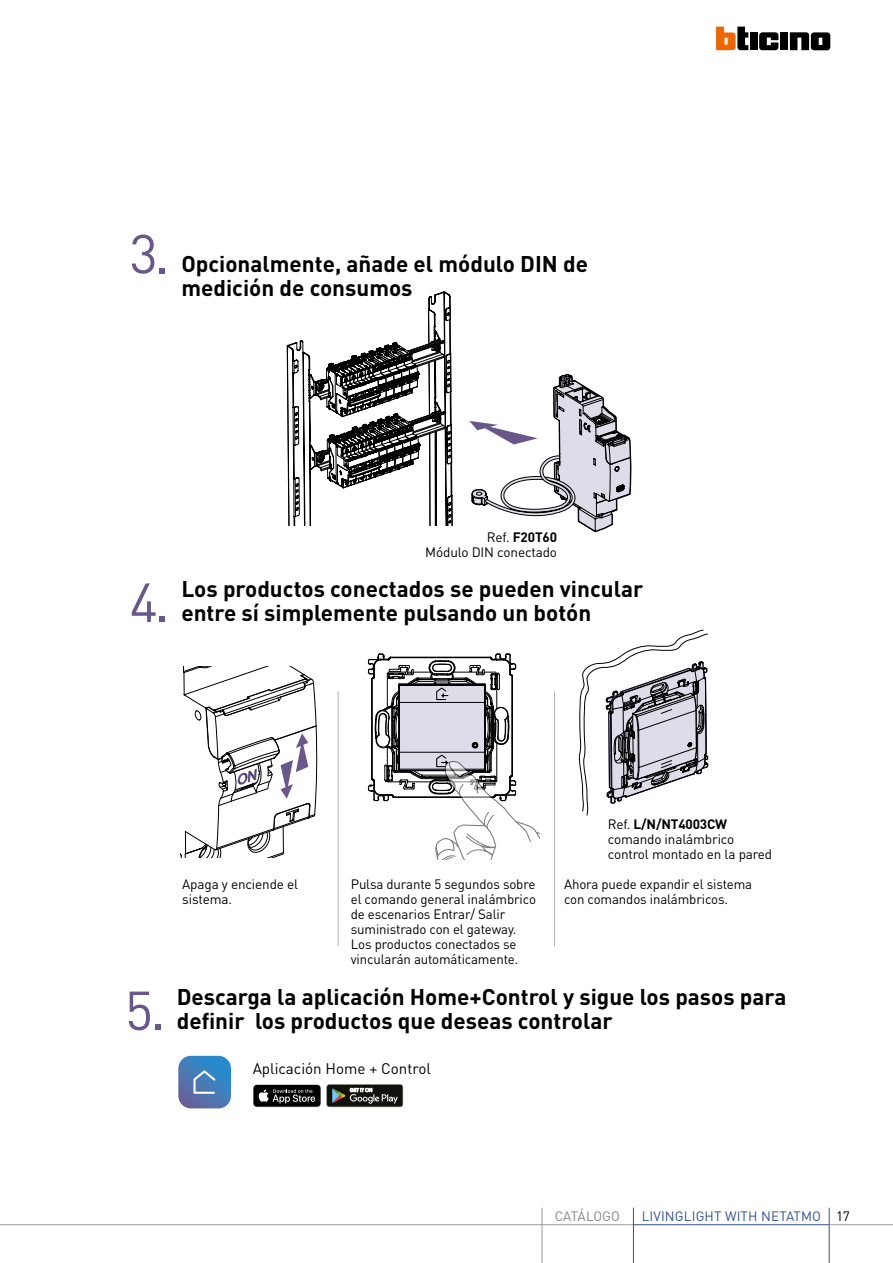
<style>
.page{position:relative;width:893px;height:1263px;background:#fff}
.page>*{position:absolute;margin:0;border:0;box-sizing:border-box;transform-origin:0 0}
.t1{font:54px "DIN Pro";color:#69578c}
.t2{font:700 22.5px/24px "DIN Pro";color:#000}
.t3{font:15.15px "DIN Pro";color:#000}
.t4{font:13.5px/15px "DIN Pro";letter-spacing:-.01em;color:#000}
.t5{font:13.5px "DIN Pro";letter-spacing:.01em;color:#355295}
.t6{font:13.5px "DIN Pro";color:#878787}
.s1{font-weight:700}
.s2{color:#000}
</style>
<div class="page">
<hr style="left:0;top:1224px;width:634px;height:1px;background:#9d9d9c">
<hr style="left:829px;top:1208px;width:1px;height:55px;background:#355295">
<hr style="left:633px;top:1208px;width:1px;height:55px;background:#355295">
<hr style="left:634px;top:1224px;width:195px;height:1px;background:#355295">
<hr style="left:829px;top:1224px;width:64px;height:1px;background:#9d9d9c">
<hr style="left:542px;top:1208px;width:1px;height:55px;background:#9d9d9c">
<div style="left:750px;top:32px;width:8px;height:18px;background:#000"></div>
<div style="left:780px;top:32px;width:8px;height:18px;background:#000"></div>
<svg style="left:716px;top:27px;width:32px;height:23px"></svg>
<svg style="left:759px;top:32px;width:19px;height:18px"></svg>
<svg style="left:790px;top:32px;width:40px;height:18px"></svg>
<hr style="left:338px;top:691px;width:1px;height:255px;background:#b3b2b2">
<hr style="left:554px;top:691px;width:1px;height:255px;background:#b3b2b2">
<svg style="left:178px;top:1056px;width:53px;height:52px;background:#5587bd"></svg>
<svg style="left:327px;top:1084px;width:76px;height:23px;background:#3f3f3a"></svg>
<svg style="left:253px;top:1084px;width:68px;height:23px;background:#363636"></svg>
<svg style="left:181px;top:291px;width:527px;height:595px"></svg>
<h1 class="t1" style="left:130px;top:217px;width:42px">3.</h1>
<h2 class="t2" style="left:181px;top:250px;width:408px">Opcionalmente, añade el módulo DIN de medición de consumos</h2>
<h1 class="t1" style="left:130px;top:566px;width:42px">4.</h1>
<p class="t4" style="left:425px;top:529px;width:133px;text-align:right">Ref. <span class="s1">F20T60<br></span>Módulo DIN conectado</p>
<h2 class="t2" style="left:181px;top:576px;width:463px">Los productos conectados se pueden vincular</h2>
<h2 class="t2" style="left:181px;top:600px;width:411px">entre sí simplemente pulsando un botón</h2>
<h1 class="t1" style="left:125px;top:974px;width:42px">5.</h1>
<p class="t4" style="left:182px;top:876px;width:118px">Apaga y enciende el sistema.</p>
<p class="t4" style="left:608px;top:816px;width:166px">Ref. <span class="s1">L/N/NT4003CW </span>comando inalámbrico control montado en la pared</p>
<p class="t4" style="left:351px;top:876px;width:187px">Pulsa durante 5 segundos sobre el comando general inalámbrico de escenarios Entrar/ Salir suministrado con el gateway.<br>Los productos conectados se vincularán automáticamente.</p>
<p class="t4" style="left:564px;top:876px;width:190px">Ahora puede expandir el sistema con comandos inalámbricos.</p>
<h2 class="t2" style="left:177px;top:983px;width:611px">Descarga la aplicación Home+Control y sigue los pasos para</h2>
<h2 class="t2" style="left:177px;top:1007px;width:437px">definir los productos que deseas controlar</h2>
<p class="t3" style="left:253px;top:1058px;width:180px">Aplicación Home + Control</p>
<p class="t6" style="left:555px;top:1207px;width:67px">CATÁLOGO</p>
<p class="t5" style="left:642px;top:1207px;width:210px">LIVINGLIGHT WITH NETATMO <span class="s2">17</span></p>
</div>
